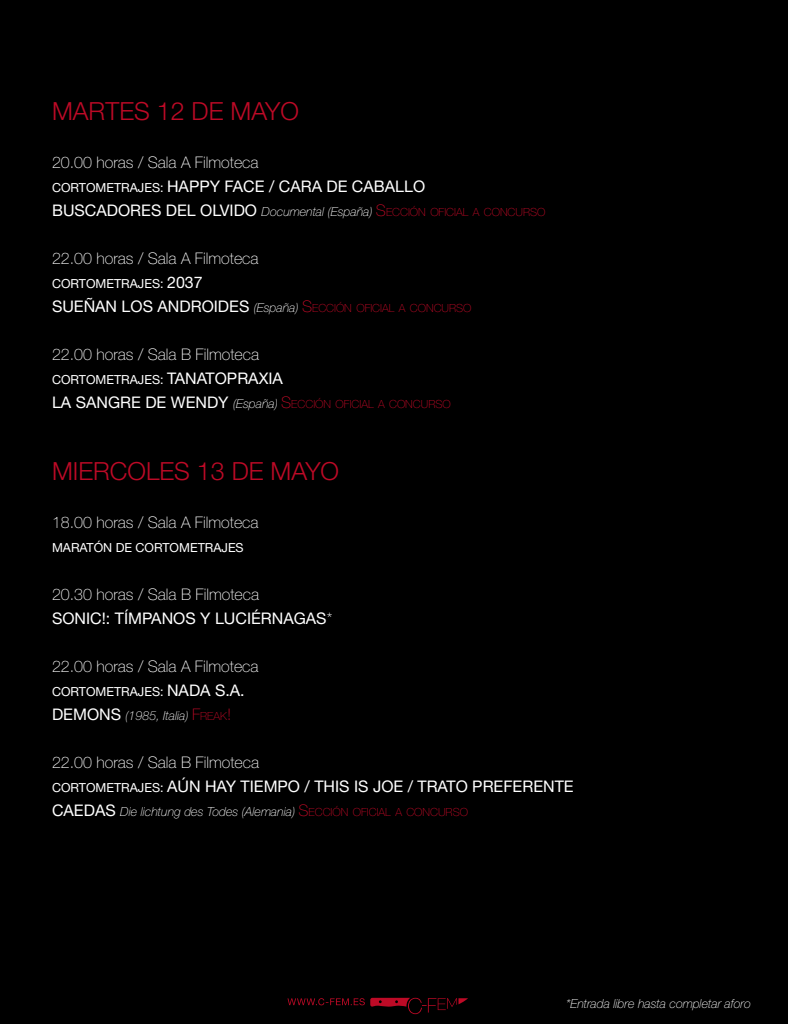
<style>
.page{position:relative;width:788px;height:1024px;background:#000}
.page>*{position:absolute;margin:0;border:0;box-sizing:border-box;transform-origin:0 0}
.t1{font:300 25px "Helvetica Neue LT Std";color:#bd0a26}
.t2{font:100 16px/24px "Helvetica Neue LT Std";color:#fff}
.t3{font:16px/24px "Helvetica Neue LT Std";color:#fff}
.t4{font:12.5px/24px "Helvetica Neue LT Std";color:#fff}
.t5{font:italic 100 12.5px "Helvetica Neue LT Std";color:#fff}
.t6{font:100 11.2px "Helvetica Neue LT Std";color:#bd0a26}
.s1{font-weight:400;font-size:12.5px}
.s2{font-weight:400}
.s3{font-weight:400;font-size:16px;color:#fff}
.s4{font-style:italic;font-size:12.5px;color:#fff}
.s5{font-size:16px}
.s6{font-weight:100}
.s7{font-weight:100;font-style:italic}
.s8{font-weight:100;font-size:16px;color:#bd0a26}
.s9{font-weight:100;font-size:11.2px;color:#bd0a26}
.s10{font-size:12.5px}
.s11{font-weight:400;font-style:normal;font-size:16px}
.s12{font-style:normal;font-size:16px;color:#bd0a26}
.s13{font-style:normal;font-size:11.2px;color:#bd0a26}
</style>
<div class="page">
<svg style="left:287px;top:998px;width:181px;height:16px"></svg>
<h1 class="t1" style="left:52px;top:96px;width:248px">MARTES 12 DE MAYO</h1>
<p class="t2" style="left:52px;top:150px;width:375px">20.00 horas / Sala A Filmoteca<br><span class="s1">CORTOMETRAJES:</span> <span class="s2">HAPPY FACE / CARA DE CABALLO</span></p>
<p class="t6" style="left:52px;top:206px;width:495px"><span class="s3">BUSCADORES DEL OLVIDO</span> <span class="s4">Documental (España)</span> <span class="s5">S</span>ECCIÓN OFICIAL A CONCURSO</p>
<p class="t2" style="left:52px;top:246px;width:208px">22.00 horas / Sala A Filmoteca</p>
<p class="t4" style="left:52px;top:271px;width:152px">CORTOMETRAJES: <span class="s5">2037</span></p>
<p class="t6" style="left:52px;top:302px;width:421px"><span class="s3">SUEÑAN LOS ANDROIDES</span> <span class="s4">(España)</span> <span class="s5">S</span>ECCIÓN OFICIAL A CONCURSO</p>
<p class="t2" style="left:52px;top:342px;width:209px">22.00 horas / Sala B Filmoteca</p>
<p class="t4" style="left:52px;top:367px;width:232px">CORTOMETRAJES: <span class="s5">TANATOPRAXIA</span></p>
<p class="t6" style="left:52px;top:398px;width:400px"><span class="s3">LA SANGRE DE WENDY</span> <span class="s4">(España)</span> <span class="s5">S</span>ECCIÓN OFICIAL A CONCURSO</p>
<h1 class="t1" style="left:52px;top:456px;width:289px">MIERCOLES 13 DE MAYO</h1>
<p class="t2" style="left:52px;top:510px;width:208px">18.00 horas / Sala A Filmoteca</p>
<p class="t4" style="left:52px;top:535px;width:193px">MARATÓN DE CORTOMETRAJES</p>
<p class="t3" style="left:52px;top:582px;width:282px"><span class="s6">20.30 horas / Sala B Filmoteca<br></span>SONIC!: TÍMPANOS Y LUCIÉRNAGAS<span class="s6">*</span></p>
<p class="t2" style="left:52px;top:654px;width:208px">22.00 horas / Sala A Filmoteca</p>
<p class="t4" style="left:52px;top:679px;width:194px">CORTOMETRAJES: <span class="s5">NADA S.A.<br>DEMONS</span> <span class="s7">(1985, Italia)</span> <span class="s8">F</span><span class="s9">REAK</span><span class="s8">!</span></p>
<p class="t3" style="left:52px;top:750px;width:523px"><span class="s6">22.00 horas / Sala B Filmoteca<br></span><span class="s10">CORTOMETRAJES:</span> AÚN HAY TIEMPO / THIS IS JOE / TRATO PREFERENTE</p>
<p class="t5" style="left:52px;top:804px;width:417px"><span class="s11">CAEDAS</span> Die lichtung des Todes (Alemania) <span class="s12">S</span><span class="s13">ECCIÓN OFICIAL A CONCURSO</span></p>
<p class="t5" style="left:566px;top:997px;width:186px">*Entrada libre hasta completar aforo</p>
</div>
